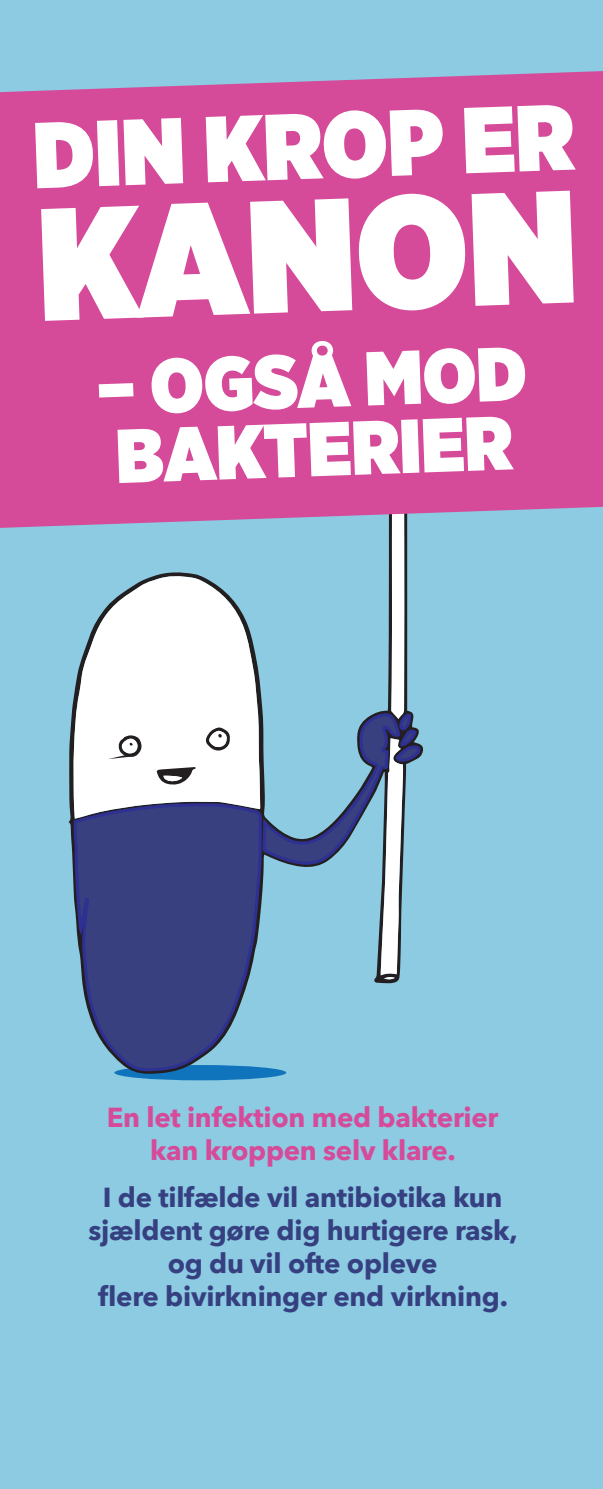
<style>
.page{position:relative;width:603px;height:1489px;background:#fff}
.page>*{position:absolute;margin:0;border:0;box-sizing:border-box;transform-origin:0 0}
.t1{font:900 159.7px "Gotham Narrow";color:#fff}
.t2{font:900 93.38px "Gotham Narrow";color:#fff}
.t3{font:900 76.17px/68.8px "Gotham Narrow";color:#fff}
.t4{font:700 27.5px/33px "Avenir Next";letter-spacing:-.01em;color:#364081;text-align:center}
.t5{font:700 27.5px/33px "Avenir Next";letter-spacing:-.01em;color:#d64a9a;text-align:center}
</style>
<div class="page">
<div style="left:0;top:0;width:602px;height:1488px;background:#8ccbe2"></div>
<div style="left:114px;top:1064px;width:172px;height:16px;background:#1074bc;border-radius:50%"></div>
<svg style="left:72px;top:801px;width:191px;height:271px;background:#405089"></svg>
<svg style="left:73px;top:575px;width:187px;height:243px;fill:#fff"></svg>
<svg style="left:260px;top:528px;width:159px;height:451px"></svg>
<div style="left:83px;top:683px;width:165px;height:117px;background:#fff;border-radius:50%"></div>
<svg style="left:156px;top:767px;width:40px;height:18px"></svg>
<svg style="left:205px;top:727px;width:25px;height:24px"></svg>
<svg style="left:109px;top:735px;width:33px;height:24px"></svg>
<div style="left:0;top:71px;width:602px;height:457px;background:#d64a9a"></div>
<h2 class="t2" style="left:31px;top:92px;width:542px;rotate:-2deg">DIN KROP ER</h2>
<h1 class="t1" style="left:34px;top:157px;width:541px;rotate:-2deg">KANON</h1>
<h3 class="t3" style="left:96px;top:352px;width:431px;rotate:-2deg">– OGSÅ MOD<br>BAKTERIER</h3>
<p class="t5" style="left:107px;top:1099px;width:393px">En let infektion med bakterier kan kroppen selv klare.</p>
<p class="t4" style="left:88px;top:1180px;width:430px">I de tilfælde vil antibiotika kun sjældent gøre dig hurtigere rask, og du vil ofte opleve<br>flere bivirkninger end virkning.</p>
</div>
